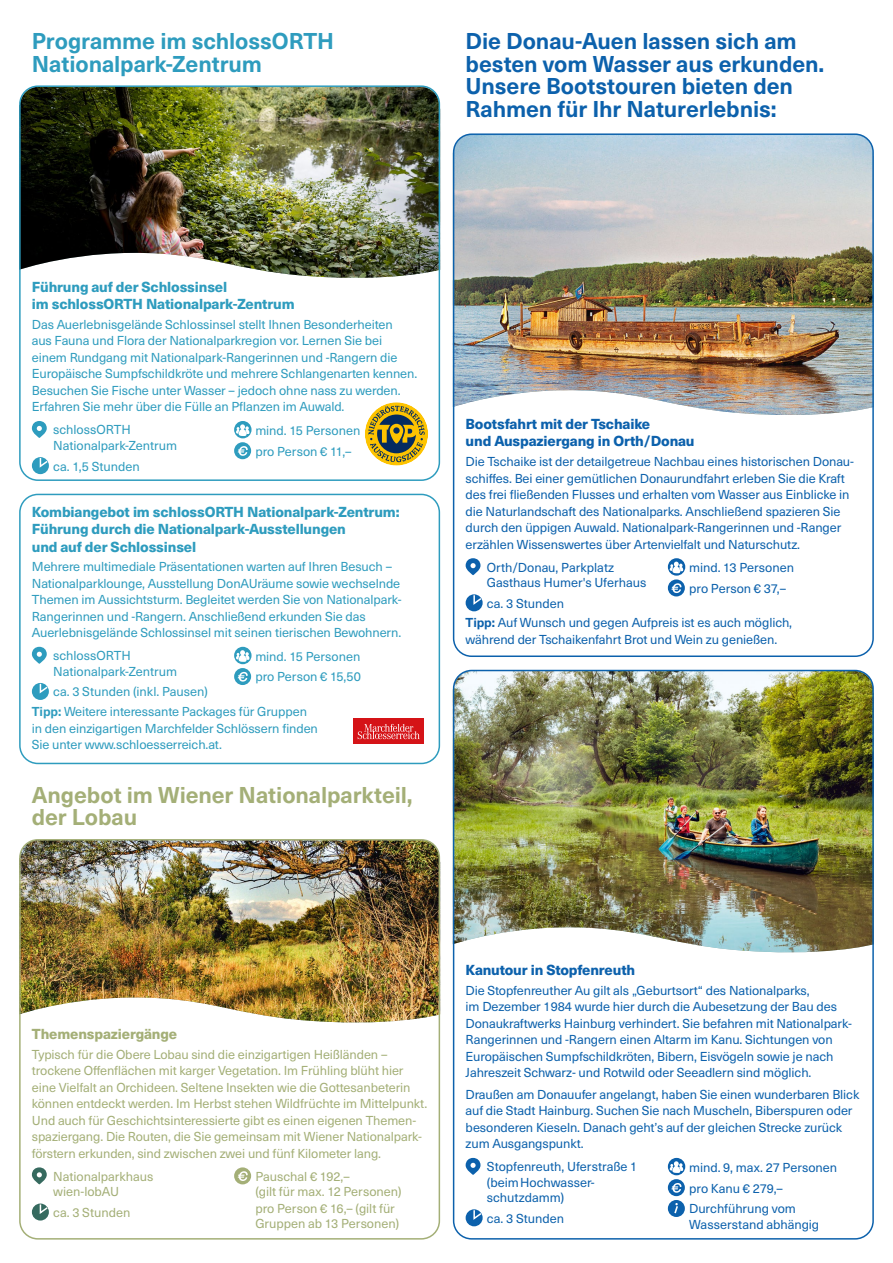
<style>
.page{position:relative;width:893px;height:1263px;background:#fff}
.page>*{position:absolute;margin:0;border:0;box-sizing:border-box;transform-origin:0 0}
.t1{font:700 22.5px/22.5px "Neue Haas Unica W1 G";letter-spacing:-.005em;color:#0c61ac}
.t2{font:700 22.5px/22.5px "Neue Haas Unica W1 G";letter-spacing:-.005em;color:#2e9cbe}
.t3{font:700 22.5px/22.5px "Neue Haas Unica W1 G";letter-spacing:-.005em;color:#a4af77}
.t4{font:800 14.25px/17.1px "Neue Haas Unica W1 G";letter-spacing:-.01em;color:#2e9cbe}
.t5{font:800 14.25px/17.1px "Neue Haas Unica W1 G";letter-spacing:-.01em;color:#0c61ac}
.t6{font:800 14.25px "Neue Haas Unica W1 G";letter-spacing:-.01em;color:#a4af77}
.t7{font:12.75px/16.5px "Neue Haas Unica W1 G";letter-spacing:-.01em;color:#0c61ac}
.t8{font:12.75px/16.5px "Neue Haas Unica W1 G";letter-spacing:-.01em;color:#2e9cbe}
.t9{font:12.75px/16.5px "Neue Haas Unica W1 G";letter-spacing:-.01em;color:#a4af77}
.s1{font-weight:700}
</style>
<div class="page">
<img style="left:19px;top:840px;width:421px;height:183px">
<img style="left:453px;top:671px;width:421px;height:282px">
<img style="left:22px;top:88px;width:418px;height:190px">
<img style="left:453px;top:136px;width:418px;height:279px">
<div style="left:19px;top:839px;width:421px;height:400px;border:2px solid #a4af77;border-radius:18px"></div>
<div style="left:453px;top:133px;width:421px;height:524px;border:2px solid #0c61ac;border-radius:18px"></div>
<div style="left:453px;top:670px;width:421px;height:569px;border:2px solid #0c61ac;border-radius:18px"></div>
<div style="left:19px;top:494px;width:421px;height:270px;border:2px solid #2e9cbe;border-radius:18px"></div>
<div style="left:19px;top:85px;width:421px;height:396px;border:2px solid #2e9cbe;border-radius:18px"></div>
<svg style="left:32px;top:647px;width:15px;height:17px"></svg>
<svg style="left:37px;top:652px;width:5px;height:5px"></svg>
<div style="left:32px;top:683px;width:17px;height:17px;background:#2e9cbe;border-radius:50%"></div>
<svg style="left:39px;top:683px;width:10px;height:12px"></svg>
<svg style="left:234px;top:647px;width:18px;height:38px"></svg>
<div style="left:353px;top:719px;width:71px;height:25px;background:#d51317"></div>
<svg style="left:358px;top:724px;width:62px;height:15px"></svg>
<svg style="left:365px;top:402px;width:63px;height:64px"></svg>
<svg style="left:32px;top:1167px;width:15px;height:17px"></svg>
<svg style="left:37px;top:1172px;width:5px;height:5px"></svg>
<div style="left:32px;top:1203px;width:17px;height:17px;background:#366a5f;border-radius:50%"></div>
<svg style="left:39px;top:1203px;width:10px;height:12px"></svg>
<svg style="left:234px;top:1167px;width:17px;height:17px"></svg>
<svg style="left:466px;top:558px;width:14px;height:17px"></svg>
<svg style="left:470px;top:563px;width:6px;height:5px"></svg>
<div style="left:466px;top:594px;width:17px;height:17px;background:#0c61ac;border-radius:50%"></div>
<svg style="left:473px;top:594px;width:10px;height:12px"></svg>
<svg style="left:668px;top:558px;width:17px;height:38px"></svg>
<svg style="left:32px;top:421px;width:15px;height:17px"></svg>
<svg style="left:37px;top:426px;width:5px;height:5px"></svg>
<div style="left:32px;top:457px;width:17px;height:17px;background:#2e9cbe;border-radius:50%"></div>
<svg style="left:39px;top:457px;width:10px;height:12px"></svg>
<svg style="left:234px;top:421px;width:18px;height:38px"></svg>
<svg style="left:466px;top:1158px;width:14px;height:17px"></svg>
<svg style="left:470px;top:1163px;width:6px;height:5px"></svg>
<div style="left:466px;top:1209px;width:17px;height:17px;background:#0c61ac;border-radius:50%"></div>
<svg style="left:473px;top:1209px;width:10px;height:12px"></svg>
<svg style="left:668px;top:1158px;width:17px;height:59px"></svg>
<h1 class="t2" style="left:32px;top:28px;width:304px">Programme im schlossORTH<br>Nationalpark-Zentrum</h1>
<h1 class="t1" style="left:466px;top:28px;width:360px">Die Donau-Auen lassen sich am besten vom Wasser aus erkunden.<br>Unsere Bootstouren bieten den<br>Rahmen für Ihr Naturerlebnis:</h1>
<p class="t4" style="left:32px;top:278px;width:264px">Führung auf der Schlossinsel<br>im schlossORTH Nationalpark-Zentrum</p>
<p class="t8" style="left:32px;top:315px;width:387px">Das Auerlebnisgelände Schlossinsel stellt Ihnen Besonderheiten<br>aus Fauna und Flora der Nationalparkregion vor. Lernen Sie bei einem Rundgang mit Nationalpark-Rangerinnen und -Rangern die Europäische Sumpfschildkröte und mehrere Schlangenarten kennen.<br>Besuchen Sie Fische unter Wasser – jedoch ohne nass zu werden.<br>Erfahren Sie mehr über die Fülle an Pflanzen im Auwald.</p>
<p class="t8" style="left:53px;top:421px;width:125px;line-height:15.3px">schlossORTH<br>Nationalpark-Zentrum</p>
<p class="t8" style="left:53px;top:457px;width:88px">ca. 1,5 Stunden</p>
<p class="t8" style="left:255px;top:419px;width:106px;line-height:20.9px">mind. 15 Personen pro Person € 11,–</p>
<p class="t4" style="left:32px;top:503px;width:369px">Kombiangebot im schlossORTH Nationalpark-Zentrum:<br>Führung durch die Nationalpark-Ausstellungen<br>und auf der Schlossinsel</p>
<p class="t8" style="left:32px;top:558px;width:371px">Mehrere multimediale Präsentationen warten auf Ihren Besuch – Nationalparklounge, Ausstellung DonAUräume sowie wechselnde Themen im Aussichtsturm. Begleitet werden Sie von Nationalpark-Rangerinnen und -Rangern. Anschließend erkunden Sie das Auerlebnisgelände Schlossinsel mit seinen tierischen Bewohnern.</p>
<p class="t8" style="left:53px;top:647px;width:125px;line-height:15.3px">schlossORTH<br>Nationalpark-Zentrum</p>
<p class="t8" style="left:53px;top:683px;width:156px">ca. 3 Stunden (inkl. Pausen)</p>
<p class="t8" style="left:255px;top:645px;width:107px;line-height:20.9px">mind. 15 Personen pro Person € 15,50</p>
<p class="t8" style="left:32px;top:702px;width:288px"><span class="s1">Tipp:</span> Weitere interessante Packages für Gruppen in den einzigartigen Marchfelder Schlössern finden<br>Sie unter www.schloesserreich.at.</p>
<h1 class="t3" style="left:32px;top:782px;width:382px">Angebot im Wiener Nationalparkteil, der Lobau</h1>
<p class="t5" style="left:466px;top:415px;width:230px">Bootsfahrt mit der Tschaike<br>und Auspaziergang in Orth/Donau</p>
<p class="t7" style="left:466px;top:453px;width:390px">Die Tschaike ist der detailgetreue Nachbau eines historischen Donau&shy;schiffes. Bei einer gemütlichen Donaurundfahrt erleben Sie die Kraft des frei fließenden Flusses und erhalten vom Wasser aus Einblicke in die Naturlandschaft des Nationalparks. Anschließend spazieren Sie durch den üppigen Auwald. Nationalpark-Rangerinnen und -Ranger erzählen Wissenswertes über Artenvielfalt und Naturschutz.</p>
<p class="t7" style="left:487px;top:559px;width:161px;line-height:15.3px">Orth/Donau, Parkplatz<br>Gasthaus Humer's Uferhaus</p>
<p class="t7" style="left:487px;top:594px;width:79px">ca. 3 Stunden</p>
<p class="t7" style="left:689px;top:556px;width:106px;line-height:20.9px">mind. 13 Personen pro Person € 37,–</p>
<p class="t7" style="left:466px;top:614px;width:328px"><span class="s1">Tipp:</span> Auf Wunsch und gegen Aufpreis ist es auch möglich, während der Tschaikenfahrt Brot und Wein zu genießen.</p>
<p class="t6" style="left:32px;top:1023px;width:147px">Themenspaziergänge</p>
<p class="t9" style="left:32px;top:1045px;width:397px">Typisch für die Obere Lobau sind die einzigartigen Heißländen – trockene Offenflächen mit karger Vegetation. Im Frühling blüht hier eine Vielfalt an Orchideen. Seltene Insekten wie die Gottesanbeterin können entdeckt werden. Im Herbst stehen Wildfrüchte im Mittelpunkt.<br>Und auch für Geschichtsinteressierte gibt es einen eigenen Themen&shy;spaziergang. Die Routen, die Sie gemeinsam mit Wiener Nationalpark&shy;förstern erkunden, sind zwischen zwei und fünf Kilometer lang.</p>
<p class="t9" style="left:53px;top:1168px;width:102px;line-height:15.3px">Nationalparkhaus wien-lobAU</p>
<p class="t9" style="left:53px;top:1203px;width:79px">ca. 3 Stunden</p>
<p class="t9" style="left:255px;top:1168px;width:148px;line-height:15.3px">Pauschal € 192,–<br>(gilt für max. 12 Personen)</p>
<p class="t9" style="left:255px;top:1200px;width:145px;line-height:15.3px">pro Person € 16,– (gilt für<br>Gruppen ab 13 Personen)</p>
<p class="t5" style="left:466px;top:960px;width:171px">Kanutour in Stopfenreuth</p>
<p class="t7" style="left:466px;top:981px;width:388px">Die Stopfenreuther Au gilt als „Geburtsort“ des Nationalparks,<br>im Dezember 1984 wurde hier durch die Aubesetzung der Bau des Donaukraftwerks Hainburg verhindert. Sie befahren mit Nationalpark-Rangerinnen und -Rangern einen Altarm im Kanu. Sichtungen von Europäischen Sumpfschildkröten, Bibern, Eisvögeln sowie je nach Jahreszeit Schwarz- und Rotwild oder Seeadlern sind möglich.</p>
<p class="t7" style="left:466px;top:1085px;width:395px">Draußen am Donauufer angelangt, haben Sie einen wunderbaren Blick auf die Stadt Hainburg. Suchen Sie nach Muscheln, Biberspuren oder besonderen Kieseln. Danach geht’s auf der gleichen Strecke zurück zum Ausgangspunkt.</p>
<p class="t7" style="left:487px;top:1158px;width:152px;line-height:15.3px">Stopfenreuth, Uferstraße 1 (beimHochwasser&shy;schutzdamm)</p>
<p class="t7" style="left:487px;top:1209px;width:79px">ca. 3 Stunden</p>
<p class="t7" style="left:689px;top:1156px;width:150px;line-height:20.9px">mind. 9, max. 27 Personen pro Kanu € 279,–<br>Durchführung vom</p>
<p class="t7" style="left:689px;top:1215px;width:132px">Wasserstand abhängig</p>
</div>
